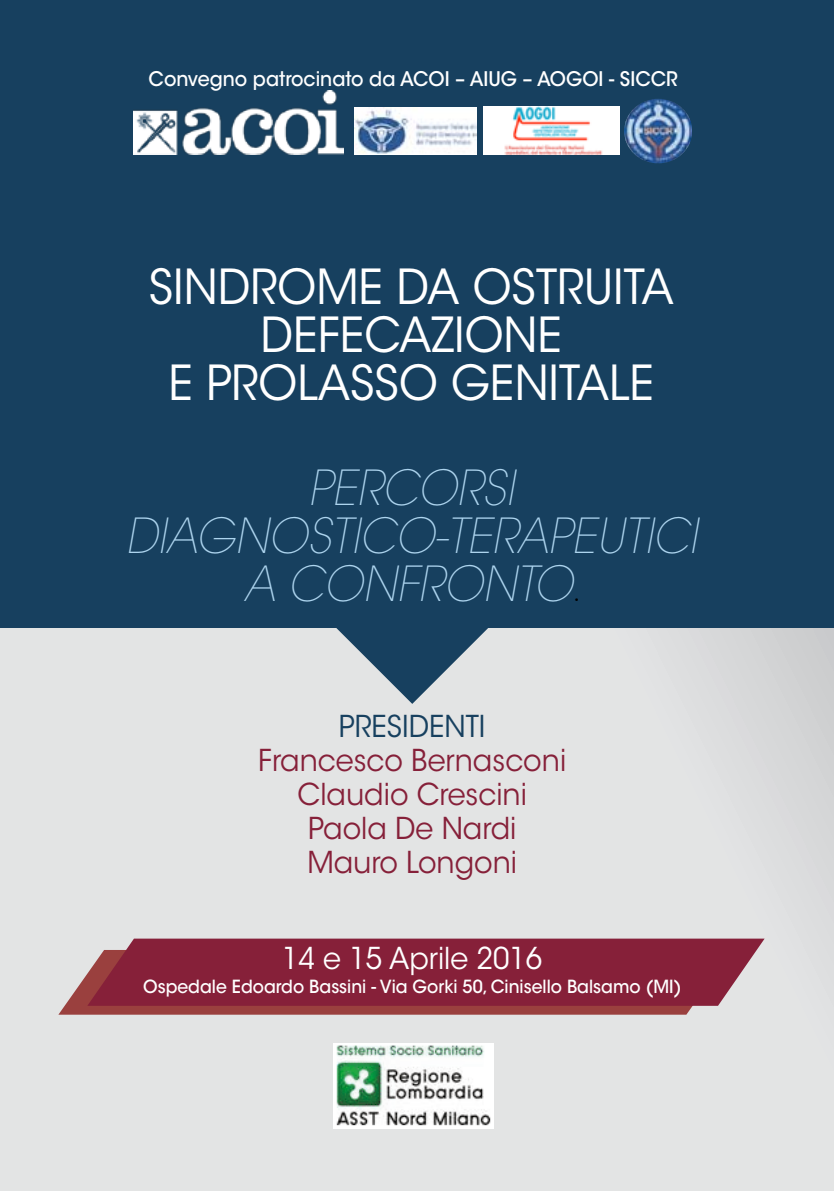
<style>
.page{position:relative;width:834px;height:1191px;background:#fff}
.page>*{position:absolute;margin:0;border:0;box-sizing:border-box;transform-origin:0 0}
.t1{font:48px/48px "ITC Avant Garde Std";color:#fff;text-align:center;scale:.95 1}
.t2{font:italic 200 48px/48px "ITC Avant Garde Std";color:#add4ee;text-align:center;scale:.95 1}
.t3{font:30px/34px "ITC Avant Garde Std";color:#862039;text-align:center;scale:.95 1}
.t4{font:30px "ITC Avant Garde Std";color:#fff;scale:.95 1}
.t5{font:30px "ITC Avant Garde Std";color:#17405f;scale:.95 1}
.t6{font:500 20px "ITC Avant Garde Std";color:#fff;scale:.95 1}
.t7{font:500 18px "ITC Avant Garde Std";color:#fff;scale:.95 1}
.s1{font-family:"Times";font-weight:400;font-style:normal;font-size:24px;color:#000}
</style>
<div class="page">
<div style="left:0;top:0;width:833px;height:1191px;background:#e3e4e4"></div>
<div style="left:0;top:0;width:833px;height:628px;background:#17405f"></div>
<svg style="left:336px;top:628px;width:152px;height:76px"></svg>
<svg style="left:59px;top:974px;width:660px;height:40px;background:#a05051"></svg>
<svg style="left:87px;top:938px;width:677px;height:67px;background:#8b2b42"></svg>
<img style="left:334px;top:1043px;width:159px;height:85px">
<img style="left:483px;top:107px;width:136px;height:47px">
<img style="left:355px;top:107px;width:121px;height:47px">
<img style="left:133px;top:91px;width:210px;height:63px">
<img style="left:624px;top:99px;width:67px;height:64px;border-radius:50%">
<p class="t6" style="left:149px;top:66px;width:558px">Convegno patrocinato da ACOI – AIUG – AOGOI - SICCR</p>
<h1 class="t1" style="left:149px;top:263px;width:554px">SINDROME DA OSTRUITA<br>DEFECAZIONE<br>E PROLASSO GENITALE</h1>
<h1 class="t2" style="left:125px;top:465px;width:603px">PERCORSI<br>DIAGNOSTICO-TERAPEUTICI<br>A CONFRONTO<span class="s1">.</span></h1>
<p class="t5" style="left:339px;top:707px;width:156px">Presidenti</p>
<p class="t3" style="left:258px;top:743px;width:325px">Francesco Bernasconi<br>Claudio Crescini<br>Paola De Nardi<br>Mauro Longoni</p>
<p class="t4" style="left:282px;top:940px;width:275px">14 e 15 Aprile 2016</p>
<p class="t7" style="left:143px;top:975px;width:568px">Ospedale Edoardo Bassini - Via Gorki 50, Cinisello Balsamo (MI)</p>
</div>
